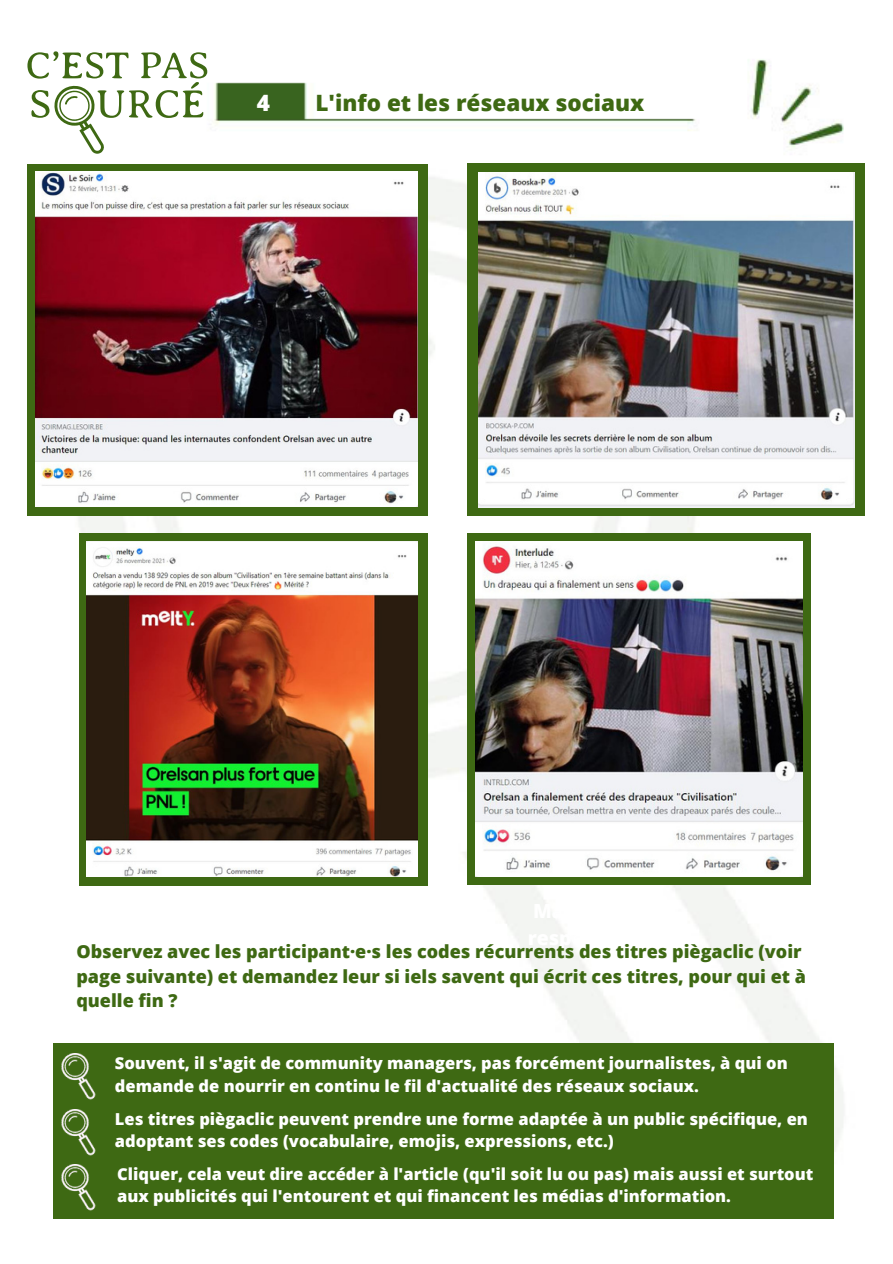
<style>
.page{position:relative;width:893px;height:1264px;background:#fff}
.page>*{position:absolute;margin:0;border:0;box-sizing:border-box;transform-origin:0 0}
.t1{font:800 22.5px "Open Sans";color:#3e6913}
.t2{font:800 22.5px "Open Sans";color:#fff}
.t3{font:800 19.5px "Open Sans";color:#fff}
.t4{font:800 18px/24.8px "Open Sans";color:#3e6913}
.t5{font:800 16.5px/22.5px "Open Sans";color:#fff}
</style>
<div class="page">
<img style="left:27px;top:59px;width:838px;height:1160px">
<svg style="left:27px;top:51px;width:180px;height:103px"></svg>
<div style="left:27px;top:164px;width:401px;height:351px;background:#3e6913"></div>
<div style="left:79px;top:533px;width:348px;height:352px;background:#3e6913"></div>
<div style="left:468px;top:164px;width:396px;height:351px;background:#3e6913"></div>
<div style="left:468px;top:533px;width:342px;height:351px;background:#3e6913"></div>
<img style="left:35px;top:171px;width:382px;height:335px">
<img style="left:478px;top:172px;width:376px;height:335px">
<img style="left:86px;top:541px;width:331px;height:335px">
<img style="left:475px;top:541px;width:327px;height:335px">
<div style="left:53px;top:1043px;width:780px;height:176px;background:#3e6913"></div>
<img style="left:61px;top:1053px;width:35px;height:47px">
<img style="left:61px;top:1109px;width:35px;height:47px">
<img style="left:61px;top:1164px;width:35px;height:47px">
<h1 class="t2" style="left:257px;top:87px;width:15px">4</h1>
<h1 class="t1" style="left:315px;top:87px;width:330px">L'info et les réseaux sociaux</h1>
<p class="t4" style="left:76px;top:938px;width:731px">Observez avec les participant·e·s les codes récurrents des titres piègaclic (voir page suivante) et demandez leur si iels savent qui écrit ces titres, pour qui et à quelle fin ?</p>
<p class="t5" style="left:115px;top:1051px;width:674px">Souvent, il s'agit de community managers, pas forcément journalistes, à qui on demande de nourrir en continu le fil d'actualité des réseaux sociaux.</p>
<p class="t5" style="left:115px;top:1106px;width:694px">Les titres piègaclic peuvent prendre une forme adaptée à un public spécifique, en adoptant ses codes (vocabulaire, emojis, expressions, etc.)</p>
<p class="t5" style="left:117px;top:1161px;width:697px">Cliquer, cela veut dire accéder à l'article (qu'il soit lu ou pas) mais aussi et surtout aux publicités qui l'entourent et qui financent les médias d'information.</p>
<p class="t3" style="left:62px;top:1056px;width:119px">Act·eur·rice</p>
</div>
